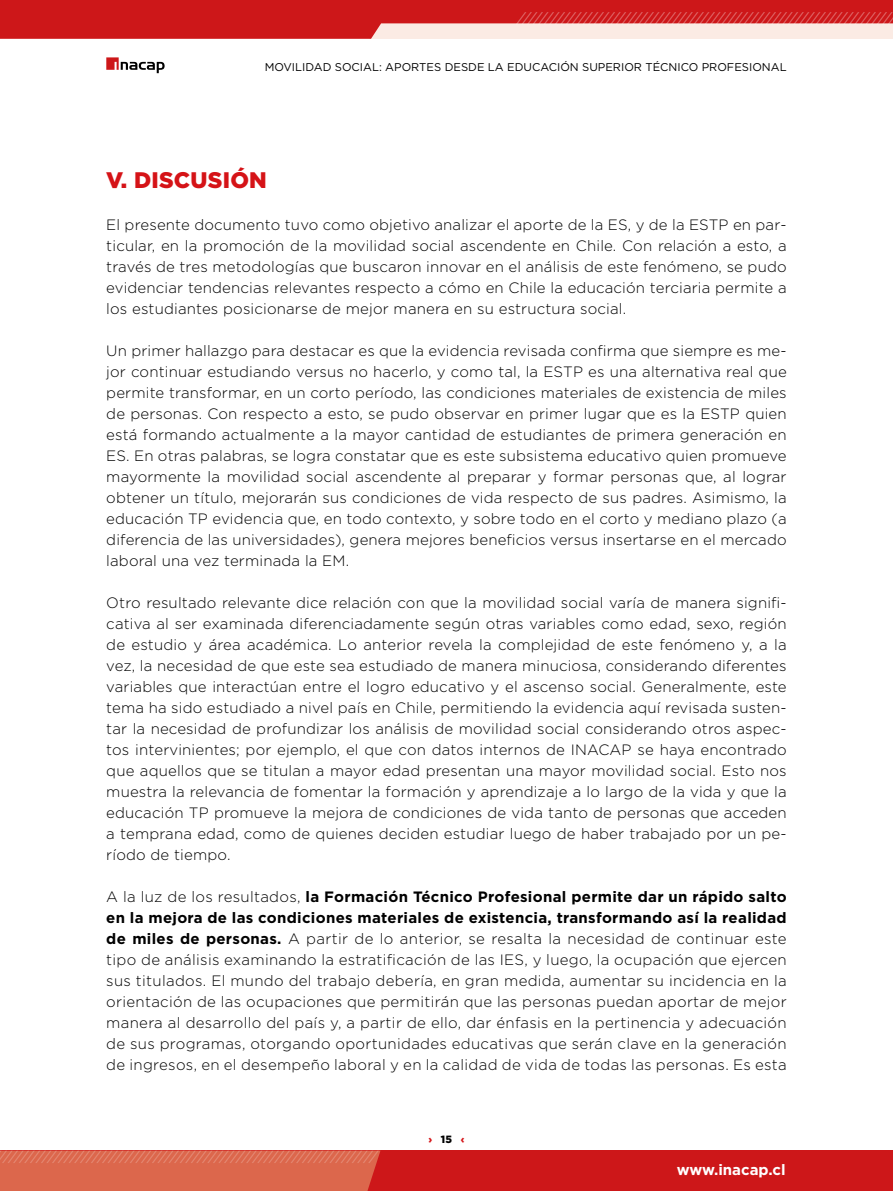
<style>
.page{position:relative;width:893px;height:1191px;background:#fff}
.page>*{position:absolute;margin:0;border:0;box-sizing:border-box;transform-origin:0 0}
.t1{font:900 22.5px "Gotham";letter-spacing:.01em;color:#d51317}
.t2{font:300 15px/21px "Gotham";letter-spacing:.01em;color:#000;text-align:justify}
.t3{font:700 15px "Gotham";color:#fff}
.t4{font:11.25px "Gotham";color:#000}
.t5{font:900 10.5px "Gotham";color:#d51317}
.s1{font-weight:700}
.s2{color:#000}
</style>
<div class="page">
<svg style="left:0;top:0;width:893px;height:39px;background:#d84a4a"></svg>
<div style="left:0;top:1150px;width:893px;height:41px;background:#cd1719"></div>
<svg style="left:0;top:1150px;width:380px;height:41px;background:#dc664d"></svg>
<svg style="left:106px;top:57px;width:59px;height:16px"></svg>
<p class="t4" style="left:265px;top:60px;width:523px">MOVILIDAD SOCIAL: APORTES DESDE LA EDUCACIÓN SUPERIOR TÉCNICO PROFESIONAL</p>
<h1 class="t1" style="left:106px;top:165px;width:162px">V. DISCUSIÓN</h1>
<p class="t2" style="left:106px;top:214px;width:682px">El presente documento tuvo como objetivo analizar el aporte de la ES, y de la ESTP en par&shy;ticular, en la promoción de la movilidad social ascendente en Chile. Con relación a esto, a través de tres metodologías que buscaron innovar en el análisis de este fenómeno, se pudo evidenciar tendencias relevantes respecto a cómo en Chile la educación terciaria permite a los estudiantes posicionarse de mejor manera en su estructura social.</p>
<p class="t2" style="left:106px;top:340px;width:682px">Un primer hallazgo para destacar es que la evidencia revisada confirma que siempre es me&shy;jor continuar estudiando versus no hacerlo, y como tal, la ESTP es una alternativa real que permite transformar, en un corto período, las condiciones materiales de existencia de miles de personas. Con respecto a esto, se pudo observar en primer lugar que es la ESTP quien está formando actualmente a la mayor cantidad de estudiantes de primera generación en ES. En otras palabras, se logra constatar que es este subsistema educativo quien promueve mayormente la movilidad social ascendente al preparar y formar personas que, al lograr obtener un título, mejorarán sus condiciones de vida respecto de sus padres. Asimismo, la educación TP evidencia que, en todo contexto, y sobre todo en el corto y mediano plazo (a diferencia de las universidades), genera mejores beneficios versus insertarse en el mercado laboral una vez terminada la EM.</p>
<p class="t2" style="left:106px;top:592px;width:682px">Otro resultado relevante dice relación con que la movilidad social varía de manera signifi&shy;cativa al ser examinada diferenciadamente según otras variables como edad, sexo, región de estudio y área académica. Lo anterior revela la complejidad de este fenómeno y, a la vez, la necesidad de que este sea estudiado de manera minuciosa, considerando diferentes variables que interactúan entre el logro educativo y el ascenso social. Generalmente, este tema ha sido estudiado a nivel país en Chile, permitiendo la evidencia aquí revisada susten&shy;tar la necesidad de profundizar los análisis de movilidad social considerando otros aspec&shy;tos intervinientes; por ejemplo, el que con datos internos de INACAP se haya encontrado que aquellos que se titulan a mayor edad presentan una mayor movilidad social. Esto nos muestra la relevancia de fomentar la formación y aprendizaje a lo largo de la vida y que la educación TP promueve la mejora de condiciones de vida tanto de personas que acceden a temprana edad, como de quienes deciden estudiar luego de haber trabajado por un pe&shy;ríodo de tiempo.</p>
<p class="t2" style="left:106px;top:886px;width:682px">A la luz de los resultados, <span class="s1">la Formación Técnico Profesional permite dar un rápido salto en la mejora de las condiciones materiales de existencia, transformando así la realidad de miles de personas.</span> A partir de lo anterior, se resalta la necesidad de continuar este tipo de análisis examinando la estratificación de las IES, y luego, la ocupación que ejercen sus titulados. El mundo del trabajo debería, en gran medida, aumentar su incidencia en la orientación de las ocupaciones que permitirán que las personas puedan aportar de mejor manera al desarrollo del país y, a partir de ello, dar énfasis en la pertinencia y adecuación de sus programas, otorgando oportunidades educativas que serán clave en la generación de ingresos, en el desempeño laboral y en la calidad de vida de todas las personas. Es esta</p>
<p class="t5" style="left:428px;top:1132px;width:38px">› <span class="s2">15</span> ‹</p>
<p class="t3" style="left:677px;top:1160px;width:110px">www.inacap.cl</p>
</div>
